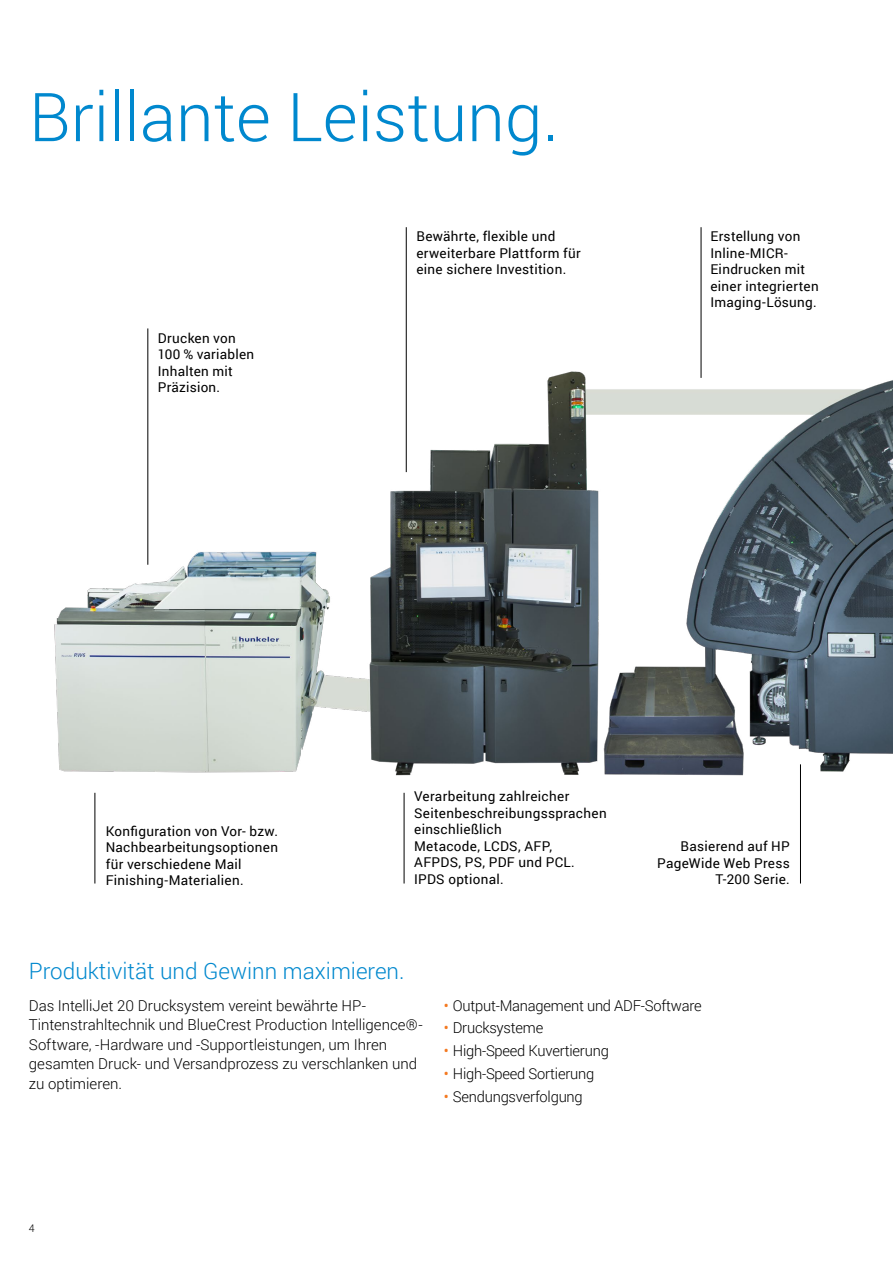
<style>
.page{position:relative;width:893px;height:1263px;background:#fff}
.page>*{position:absolute;margin:0;border:0;box-sizing:border-box;transform-origin:0 0}
.t1{font:300 67.5px "Roboto";color:#0088ce}
.t2{font:300 22.5px "Roboto";color:#0088ce}
.t3{font:300 15px/19.5px "Roboto";letter-spacing:-.005em;color:#000}
.t4{font:13.5px/16.5px "Roboto";letter-spacing:.02em;color:#000}
.t5{font:300 10.5px "Roboto";color:#000}
.s1{font-weight:400;color:#f47920}
</style>
<div class="page">
<img style="left:54px;top:361px;width:839px;height:441px">
<hr style="left:95px;top:793px;width:1px;height:90px;background:#000">
<hr style="left:800px;top:764px;width:1px;height:119px;background:#000">
<hr style="left:147px;top:328px;width:1px;height:237px;background:#000">
<hr style="left:701px;top:227px;width:1px;height:151px;background:#000">
<hr style="left:406px;top:227px;width:1px;height:245px;background:#000">
<hr style="left:404px;top:793px;width:1px;height:90px;background:#000">
<h1 class="t1" style="left:29px;top:70px;width:531px">Brillante Leistung.</h1>
<p class="t4" style="left:158px;top:329px;width:98px">Drucken von<br>100 % variablen<br>Inhalten mit<br>Präzision.</p>
<p class="t4" style="left:416px;top:228px;width:166px">Bewährte, flexible und erweiterbare Plattform für eine sichere Investition.</p>
<p class="t4" style="left:710px;top:228px;width:110px">Erstellung von<br>Inline-MICR-<br>Eindrucken mit einer integrierten<br>Imaging-Lösung.</p>
<p class="t4" style="left:106px;top:822px;width:174px">Konfiguration von Vor- bzw.<br>Nachbearbeitungsoptionen für verschiedene Mail<br>Finishing-Materialien.</p>
<p class="t4" style="left:414px;top:787px;width:194px">Verarbeitung zahlreicher<br>Seitenbeschreibungssprachen einschließlich<br>Metacode, LCDS, AFP,<br>AFPDS, PS, PDF und PCL.<br>IPDS optional.</p>
<h2 class="t2" style="left:29px;top:955px;width:377px">Produktivität und Gewinn maximieren.</h2>
<p class="t4" style="left:657px;top:838px;width:134px;text-align:right">Basierend auf HP<br>PageWide Web Press<br>T-200 Serie.</p>
<p class="t3" style="left:29px;top:995px;width:395px">Das IntelliJet 20 Drucksystem vereint bewährte HP-Tintenstrahltechnik und BlueCrest Production Intelligence®- Software, -Hardware und -Supportleistungen, um Ihren gesamten Druck- und Versandprozess zu verschlanken und zu optimieren.</p>
<p class="t3" style="left:444px;top:995px;width:259px"><span class="s1">•</span> Output-Management und ADF-Software</p>
<p class="t3" style="left:444px;top:1018px;width:101px"><span class="s1">•</span> Drucksysteme</p>
<p class="t3" style="left:444px;top:1040px;width:167px"><span class="s1">•</span> High-Speed Kuvertierung</p>
<p class="t3" style="left:444px;top:1063px;width:152px"><span class="s1">•</span> High-Speed Sortierung</p>
<p class="t3" style="left:444px;top:1086px;width:140px"><span class="s1">•</span> Sendungsverfolgung</p>
<p class="t5" style="left:29px;top:1220px;width:7px">4</p>
</div>
